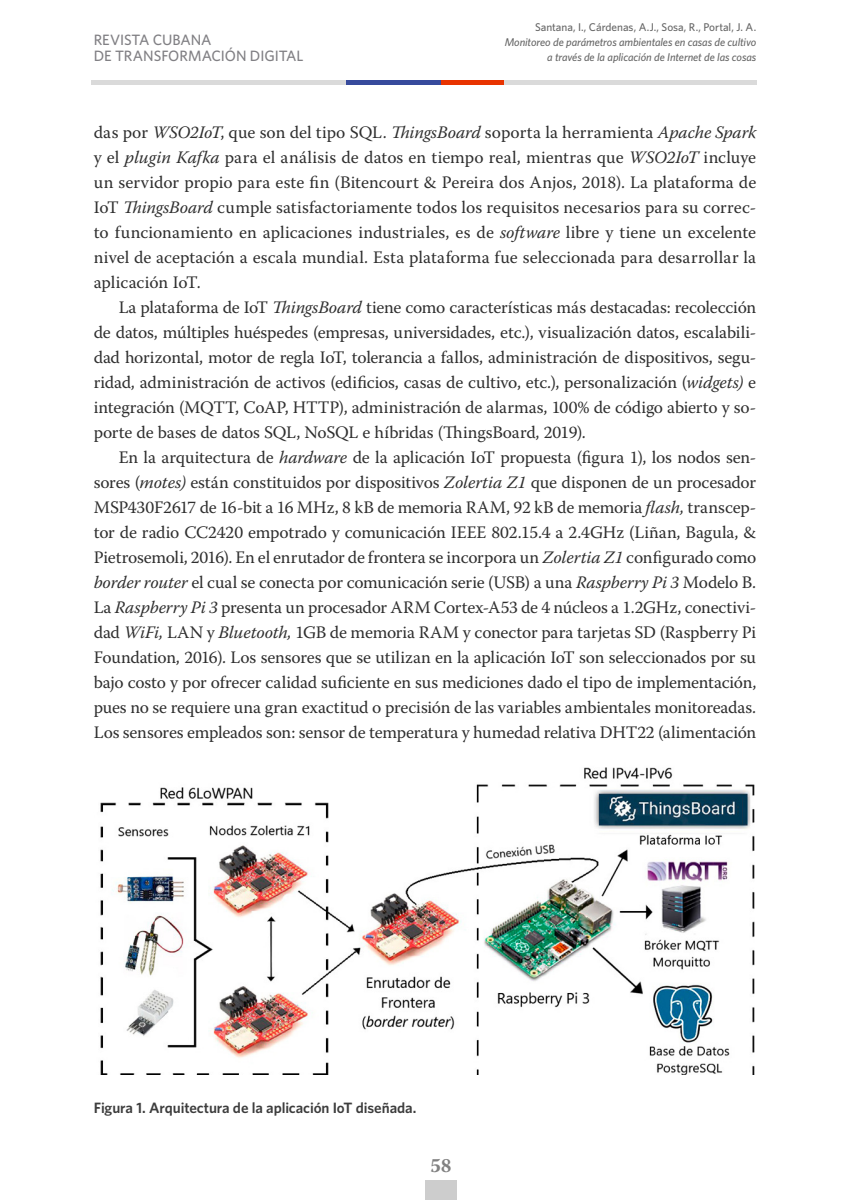
<style>
.page{position:relative;width:850px;height:1200px;background:#fff}
.page>*{position:absolute;margin:0;border:0;box-sizing:border-box;transform-origin:0 0}
.t1{font:700 20px "Warnock Pro";color:#818181}
.Cuerpo_sangría{font:17.5px/25px "Warnock Pro";letter-spacing:-.005em;color:#2f2f2f;text-align:justify}
.Titulo_y_NOTA_de_Tab{font:600 15px "Whitney";letter-spacing:-.005em;color:#3d3d3d}
.t2{font:500 15px/16.2px "Whitney";letter-spacing:-.005em;color:#818084}
.t3{font:italic 500 11.25px/15px "Whitney";letter-spacing:-.005em;color:#666;text-align:right}
.t4{font:500 11.25px "Whitney";letter-spacing:-.005em;color:#666}
.s1{font-style:italic}
</style>
<div class="page">
<div style="left:91px;top:80px;width:260px;height:5px;background:#dadada"></div>
<div style="left:425px;top:1180px;width:32px;height:20px;background:#cdcdcd"></div>
<div style="left:502px;top:80px;width:254px;height:5px;background:#dadada"></div>
<div style="left:472px;top:80px;width:32px;height:5px;background:#e83300"></div>
<div style="left:441px;top:80px;width:31px;height:5px;background:#e83300"></div>
<div style="left:409px;top:80px;width:32px;height:5px;background:#374a9c"></div>
<div style="left:378px;top:80px;width:31px;height:5px;background:#374a9c"></div>
<div style="left:346px;top:80px;width:32px;height:5px;background:#374a9c"></div>
<img style="left:100px;top:767px;width:655px;height:307px">
<p class="t2" style="left:94px;top:31px;width:211px">REVISTA CUBANA<br>DE TRANSFORMACIÓN DIGITAL</p>
<p class="t4" style="left:535px;top:20px;width:223px">Santana, I., Cárdenas, A.J., Sosa, R., Portal, J. A.</p>
<p class="t3" style="left:505px;top:34px;width:253px">Monitoreo de parámetros ambientales en casas de cultivo a través de la aplicación de Internet de las cosas</p>
<p class="Cuerpo_sangría" style="left:94px;top:119px;width:664px">das por <span class="s1">WSO2IoT</span>, que son del tipo SQL. <span class="s1">ThingsBoard</span> soporta la herramienta <span class="s1">Apache Spark </span>y el <span class="s1">plugin Kafka</span> para el análisis de datos en tiempo real, mientras que <span class="s1">WSO2IoT</span> incluye un servidor propio para este fin (Bitencourt &amp; Pereira dos Anjos, 2018). La plataforma de IoT <span class="s1">ThingsBoard</span> cumple satisfactoriamente todos los requisitos necesarios para su correc&shy;to funcionamiento en aplicaciones industriales, es de <span class="s1">software</span> libre y tiene un excelente nivel de aceptación a escala mundial. Esta plataforma fue seleccionada para desarrollar la aplicación IoT.</p>
<p class="Cuerpo_sangría" style="left:94px;top:294px;width:664px;text-indent:25px">La plataforma de IoT <span class="s1">ThingsBoard</span> tiene como características más destacadas: recolección de datos, múltiples huéspedes (empresas, universidades, etc.), visualización datos, escalabili&shy;dad horizontal, motor de regla IoT, tolerancia a fallos, administración de dispositivos, segu&shy;ridad, administración de activos (edificios, casas de cultivo, etc.), personalización (<span class="s1">widgets)</span> e integración (MQTT, CoAP, HTTP), administración de alarmas, 100% de código abierto y so&shy;porte de bases de datos SQL, NoSQL e híbridas (ThingsBoard, 2019).</p>
<p class="Cuerpo_sangría" style="left:94px;top:444px;width:664px;text-indent:25px">En la arquitectura de <span class="s1">hardware</span> de la aplicación IoT propuesta (figura 1), los nodos sen&shy;sores (<span class="s1">motes)</span> están constituidos por dispositivos <span class="s1">Zolertia Z1</span> que disponen de un procesador MSP430F2617 de 16-bit a 16 MHz, 8 kB de memoria RAM, 92 kB de memoria <span class="s1">flash,</span> transcep&shy;tor de radio CC2420 empotrado y comunicación IEEE 802.15.4 a 2.4GHz (Liñan, Bagula, &amp; Pietrosemoli, 2016). En el enrutador de frontera se incorpora un <span class="s1">Zolertia Z1</span> configurado como <span class="s1">border router</span> el cual se conecta por comunicación serie (USB) a una <span class="s1">Raspberry Pi 3</span> Modelo B.<br>La <span class="s1">Raspberry Pi 3</span> presenta un procesador ARM Cortex-A53 de 4 núcleos a 1.2GHz, conectivi&shy;dad <span class="s1">WiFi,</span> LAN y <span class="s1">Bluetooth,</span> 1GB de memoria RAM y conector para tarjetas SD (Raspberry Pi Foundation, 2016). Los sensores que se utilizan en la aplicación IoT son seleccionados por su bajo costo y por ofrecer calidad suficiente en sus mediciones dado el tipo de implementación, pues no se requiere una gran exactitud o precisión de las variables ambientales monitoreadas.<br>Los sensores empleados son: sensor de temperatura y humedad relativa DHT22 (alimentación</p>
<p class="Titulo_y_NOTA_de_Tab" style="left:94px;top:1098px;width:324px">Figura 1. Arquitectura de la aplicación IoT diseñada.</p>
<p class="t1" style="left:430px;top:1154px;width:23px">58</p>
</div>
